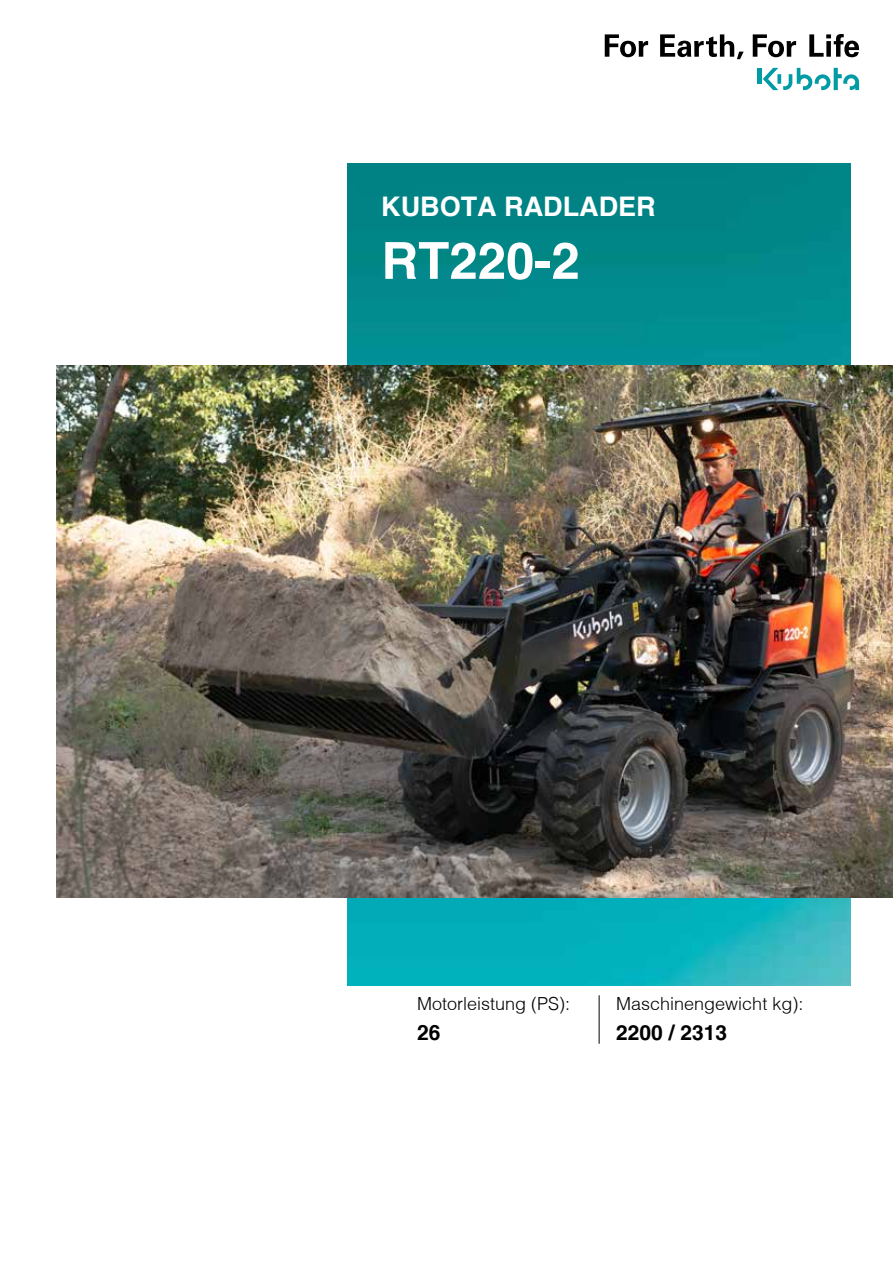
<style>
.page{position:relative;width:893px;height:1263px;background:#fff}
.page>*{position:absolute;margin:0;border:0;box-sizing:border-box;transform-origin:0 0}
.t1{font:700 51px "Helvetica";color:#fff}
.t2{font:700 27px "Helvetica";color:#fff}
.t3{font:700 21px "Helvetica CE";color:#000}
.t4{font:700 21px "Helvetica";color:#000}
.t5{font:300 18px "Helvetica";color:#000}
</style>
<div class="page">
<img style="left:348px;top:163px;width:502px;height:822px">
<img style="left:56px;top:365px;width:837px;height:533px">
<hr style="left:599px;top:995px;width:1px;height:49px;background:#000">
<div style="left:757px;top:68px;width:5px;height:16px;background:#009ba4"></div>
<svg style="left:763px;top:68px;width:96px;height:22px"></svg>
<svg style="left:753px;top:34px;width:43px;height:23px"></svg>
<svg style="left:605px;top:34px;width:43px;height:23px"></svg>
<svg style="left:660px;top:34px;width:84px;height:25px"></svg>
<svg style="left:809px;top:34px;width:50px;height:23px"></svg>
<h2 class="t2" style="left:381px;top:189px;width:276px">KUBOTA RADLADER</h2>
<h1 class="t1" style="left:381px;top:229px;width:200px">RT220-2</h1>
<p class="t5" style="left:417px;top:993px;width:155px">Motorleistung (PS):</p>
<p class="t5" style="left:616px;top:993px;width:189px">Maschinengewicht kg):</p>
<p class="t4" style="left:417px;top:1019px;width:25px">26</p>
<p class="t3" style="left:616px;top:1019px;width:112px">2200 / 2313</p>
</div>
